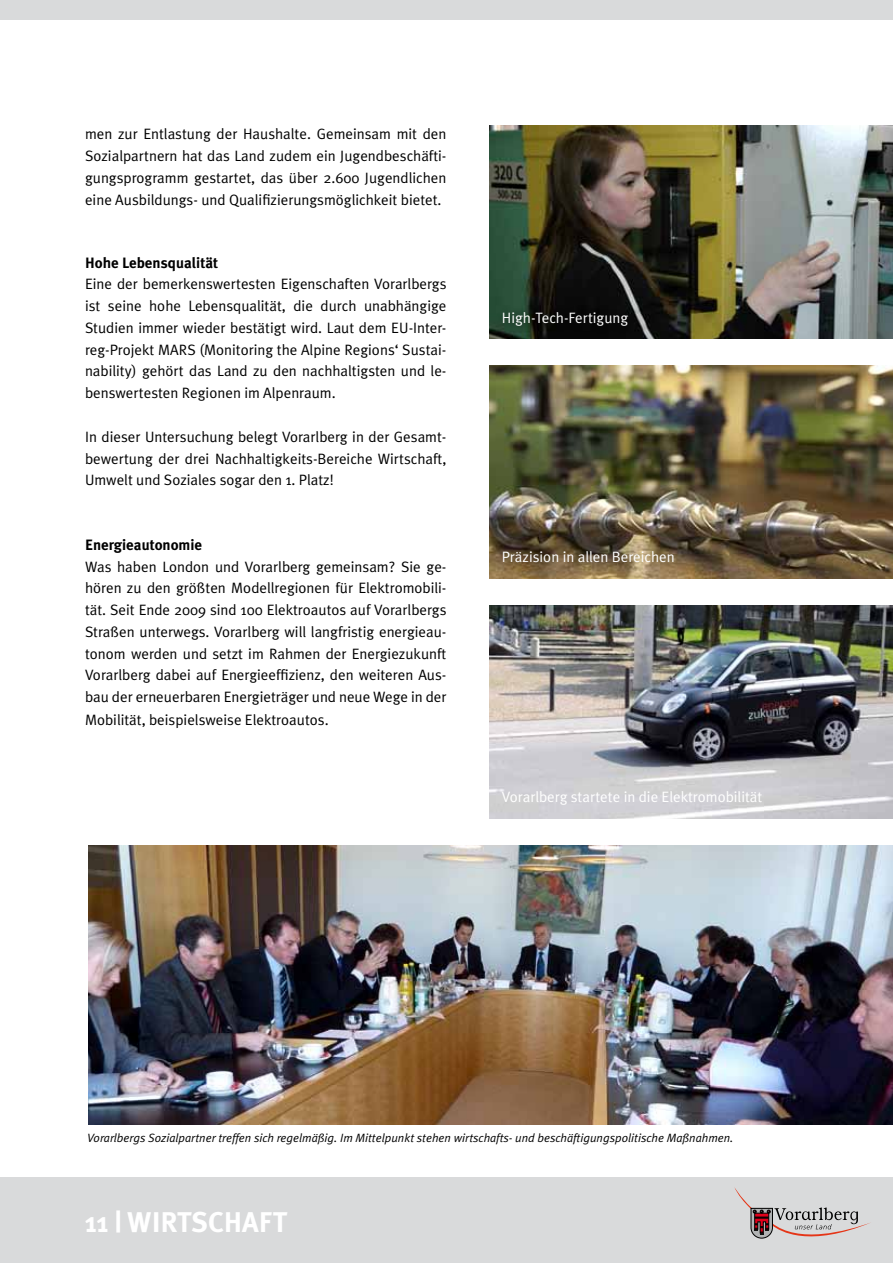
<style>
.page{position:relative;width:893px;height:1263px;background:#fff}
.page>*{position:absolute;margin:0;border:0;box-sizing:border-box;transform-origin:0 0}
.t1{font:700 28.5px "Meta Plus";letter-spacing:.065em;color:#fff}
.t2{font:15px/21.8px "Meta Plus Normal";color:#000;text-align:justify}
.t3{font:15px "Meta Plus Normal";color:#fff}
.t4{font:700 15px "Meta Plus";color:#000}
.t5{font:italic 12px "Meta Plus Normal";color:#000}
</style>
<div class="page">
<div style="left:0;top:1178px;width:893px;height:85px;background:#d9dadb"></div>
<div style="left:0;top:0;width:893px;height:20px;background:#d9dadb"></div>
<img style="left:489px;top:606px;width:404px;height:213px">
<img style="left:489px;top:125px;width:404px;height:213px">
<img style="left:489px;top:366px;width:404px;height:212px">
<img style="left:89px;top:845px;width:804px;height:280px">
<div style="left:496px;top:305px;width:140px;height:29px;background:#000;opacity:.55"></div>
<svg style="left:734px;top:1187px;width:137px;height:51px"></svg>
<p class="t2" style="left:85px;top:123px;width:363px">men zur Entlastung der Haushalte. Gemeinsam mit den Sozialpartnern hat das Land zudem ein Jugendbeschäfti&shy;gungsprogramm gestartet, das über 2.600 Jugendlichen eine Ausbildungs- und Qualifizierungsmöglichkeit bietet.</p>
<p class="t4" style="left:85px;top:254px;width:135px">Hohe Lebensqualität</p>
<p class="t2" style="left:85px;top:273px;width:363px">Eine der bemerkenswertesten Eigenschaften Vorarlbergs ist seine hohe Lebensqualität, die durch unabhängige Studien immer wieder bestätigt wird. Laut dem EU-Inter&shy;reg-Projekt MARS (Monitoring the Alpine Regions‘ Sustai&shy;nability) gehört das Land zu den nachhaltigsten und le&shy;benswertesten Regionen im Alpenraum.</p>
<p class="t2" style="left:85px;top:425px;width:363px">In dieser Untersuchung belegt Vorarlberg in der Gesamt&shy;bewertung der drei Nachhaltigkeits-Bereiche Wirtschaft, Umwelt und Soziales sogar den 1. Platz!</p>
<p class="t4" style="left:85px;top:536px;width:119px">Energieautonomie</p>
<p class="t2" style="left:85px;top:555px;width:363px">Was haben London und Vorarlberg gemeinsam? Sie ge&shy;hören zu den größten Modellregionen für Elektromobili&shy;tät. Seit Ende 2009 sind 100 Elektroautos auf Vorarlbergs Straßen unterwegs. Vorarlberg will langfristig energieau&shy;tonom werden und setzt im Rahmen der Energiezukunft Vorarlberg dabei auf Energieeffizienz, den weiteren Aus&shy;bau der erneuerbaren Energieträger und neue Wege in der Mobilität, beispielsweise Elektroautos.</p>
<p class="t3" style="left:502px;top:309px;width:128px">High-Tech-Fertigung</p>
<p class="t3" style="left:502px;top:548px;width:174px">Präzision in allen Bereichen</p>
<p class="t3" style="left:502px;top:788px;width:262px">Vorarlberg startete in die Elektromobilität</p>
<p class="t5" style="left:87px;top:1131px;width:648px">Vorarlbergs Sozialpartner treffen sich regelmäßig. Im Mittelpunkt stehen wirtschafts- und beschäftigungspolitische Maßnahmen.</p>
<h1 class="t1" style="left:85px;top:1206px;width:204px">11 | Wirtschaft</h1>
</div>
